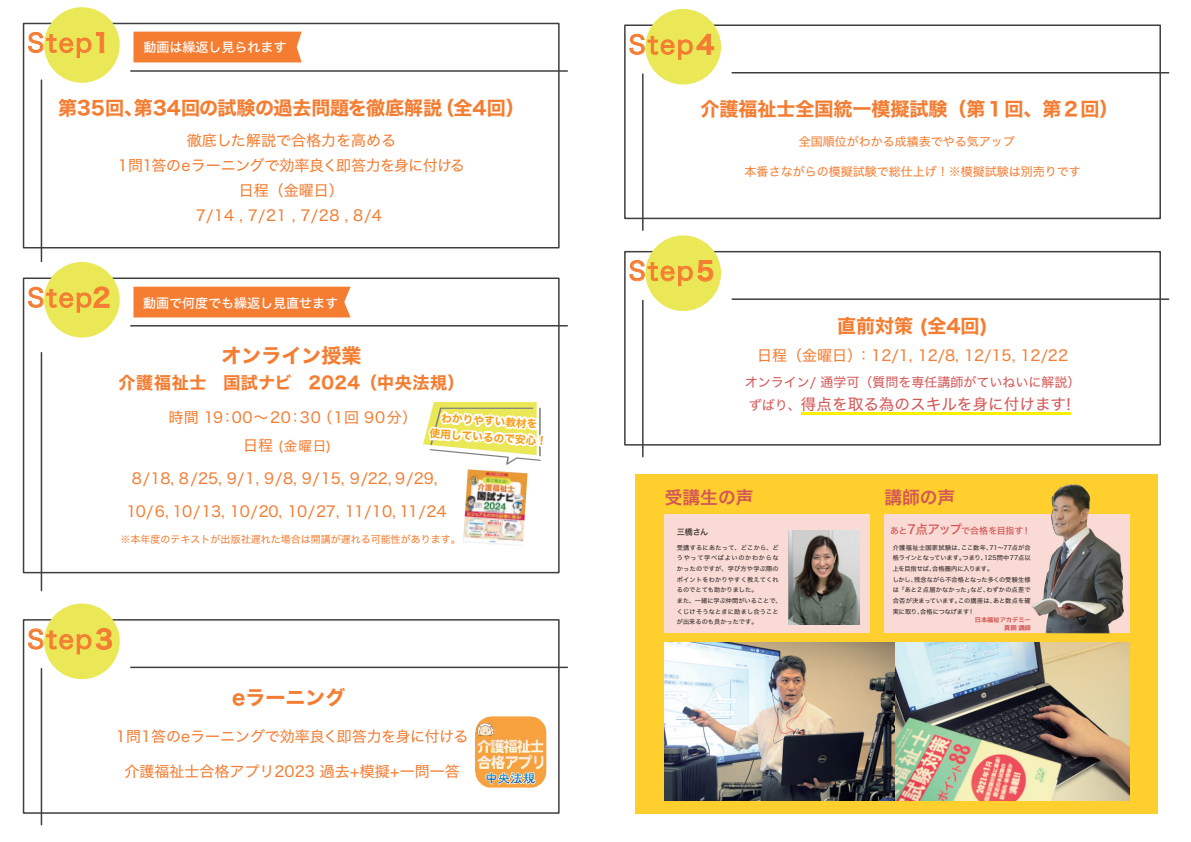
<style>
.page{position:relative;width:1191px;height:842px;background:#fff}
.page>*{position:absolute;margin:0;border:0;box-sizing:border-box;transform-origin:0 0}
.t1{font:25.2px "Hiragino Sans W4";letter-spacing:.08em;color:#f47d32}
.t2{font:20px "Hiragino Sans W7";color:#f47d32}
.t3{font:19px "Hiragino Sans W7";color:#f47d32}
.t4{font:17.7px "Hiragino Sans W6";color:#d45756}
.t5{font:17px "Hiragino Sans W7";letter-spacing:.04em;color:#f47d32}
.t6{font:15.6px "Hiragino Sans W4";color:#d45756}
.t7{font:15px/25px "Hiragino Sans W4";color:#f47d32;text-align:center}
.t8{font:15px "Hiragino Sans W4";letter-spacing:-.02em;color:#f47d32}
.t9{font:15px "Hiragino Sans W4";letter-spacing:.04em;color:#f47d32}
.t10{font:13.6px "Hiragino Sans W4";color:#f47d32}
.t11{font:13px "Hiragino Sans W4";color:#d45756}
.t12{font:13px "Hiragino Sans W5";color:#fff}
.t13{font:12px "Hiragino Sans W4";color:#f47d32}
.t14{font:10.7px/16.4px "Hiragino Sans W7";color:#f89f1c;text-align:center}
.t15{font:10px "Hiragino Sans W4";color:#f47d32}
.t16{font:9px "Hiragino Sans W5";letter-spacing:-.005em;color:#d45756}
.t17{font:8.1px "Hiragino Sans W5";color:#2e2725}
.t18{font:6.2px/10.6px "Hiragino Sans W4";color:#231f20}
.t19{font:6.2px/10.6px "Hiragino Sans W4";letter-spacing:.02em;color:#231f20}
.t20{font:6.2px/7.1px "rounded mplus 1 c bold";color:#d45756;text-align:right}
.s1{font-family:"Hiragino Sans W6"}
.s2{font-size:15px}
.s3{font-size:13px}
.s4{font-size:12.6px}
</style>
<div class="page">
<hr style="left:801px;top:412px;width:269px;height:3px;background:#faef05">
<div style="left:635px;top:474px;width:523px;height:340px;background:#ffcf2d"></div>
<div style="left:664px;top:514px;width:206px;height:118px;background:#f9dad4"></div>
<div style="left:884px;top:514px;width:245px;height:118px;background:#f9dad4"></div>
<img style="left:1027px;top:484px;width:97px;height:150px">
<img style="left:788px;top:530px;width:71px;height:94px">
<img style="left:664px;top:643px;width:465px;height:157px">
<div style="left:133px;top:32px;width:169px;height:30px;background:#f47d32"></div>
<svg style="left:423px;top:326px;width:124px;height:154px"></svg>
<div style="left:23px;top:23px;width:536px;height:225px;border:2px solid #3e3e3f"></div>
<hr style="left:131px;top:70px;width:436px;height:2px;background:#3e3e3f">
<hr style="left:41px;top:80px;width:1px;height:181px;background:#3e3e3f">
<div style="left:44px;top:7px;width:76px;height:76px;background:#ebe857;border-radius:50%"></div>
<div style="left:133px;top:287px;width:217px;height:30px;background:#f47d32"></div>
<svg style="left:28px;top:31px;width:77px;height:28px"></svg>
<div style="left:23px;top:277px;width:536px;height:296px;border:2px solid #3e3e3f"></div>
<hr style="left:131px;top:325px;width:436px;height:1px;background:#3e3e3f">
<hr style="left:41px;top:353px;width:1px;height:238px;background:#3e3e3f">
<div style="left:44px;top:262px;width:76px;height:76px;background:#ebe857;border-radius:50%"></div>
<svg style="left:28px;top:286px;width:82px;height:27px"></svg>
<div style="left:23px;top:619px;width:536px;height:195px;border:2px solid #3e3e3f"></div>
<hr style="left:131px;top:667px;width:436px;height:1px;background:#3e3e3f">
<hr style="left:41px;top:669px;width:1px;height:156px;background:#3e3e3f">
<div style="left:44px;top:603px;width:76px;height:76px;background:#ebe857;border-radius:50%"></div>
<svg style="left:28px;top:627px;width:85px;height:28px"></svg>
<div style="left:624px;top:24px;width:537px;height:195px;border:2px solid #3e3e3f"></div>
<hr style="left:732px;top:72px;width:436px;height:1px;background:#3e3e3f">
<hr style="left:642px;top:74px;width:1px;height:156px;background:#3e3e3f">
<div style="left:645px;top:9px;width:76px;height:76px;background:#ebe857;border-radius:50%"></div>
<svg style="left:629px;top:33px;width:86px;height:27px"></svg>
<div style="left:624px;top:251px;width:537px;height:195px;border:2px solid #3e3e3f"></div>
<hr style="left:732px;top:298px;width:436px;height:2px;background:#3e3e3f">
<hr style="left:642px;top:300px;width:1px;height:157px;background:#3e3e3f">
<div style="left:645px;top:235px;width:76px;height:76px;background:#ebe857;border-radius:50%"></div>
<svg style="left:629px;top:259px;width:85px;height:31px"></svg>
<img style="left:463px;top:469px;width:64px;height:77px">
<img style="left:374px;top:665px;width:194px;height:149px">
<h1 class="t1" style="left:27px;top:20px;width:85px">Step<span class="s1">1</span></h1>
<p class="t12" style="left:143px;top:36px;width:144px">動画は繰返し見られます</p>
<p class="t3" style="left:58px;top:93px;width:468px">第35回、第34回の試験の過去問題を徹底解説（全4回）</p>
<p class="t7" style="left:118px;top:127px;width:348px">徹底した解説で合格力を高める<br>1問1答のeラーニングで効率良く即答力を身に付ける日程（金曜日）<br>7/14 , 7/21 , 7/28 , 8/4</p>
<h1 class="t1" style="left:27px;top:275px;width:85px">Step<span class="s1">2</span></h1>
<p class="t12" style="left:143px;top:291px;width:196px">動画で何度でも繰返し見直せます</p>
<h2 class="t2" style="left:221px;top:340px;width:141px">オンライン授業</h2>
<p class="t5" style="left:118px;top:369px;width:347px">介護福祉士　国試ナビ　2024（中央法規）</p>
<p class="t9" style="left:168px;top:403px;width:250px">時間 19：00～20：30（1回 90分）</p>
<p class="t14" style="left:431px;top:409px;width:119px;rotate:4deg">わかりやすい教材を<br>使用しているので安心！</p>
<p class="t10" style="left:243px;top:433px;width:90px"><span class="s2">日程</span> (金曜日)</p>
<p class="t7" style="left:132px;top:464px;width:307px">8/18, 8/25, 9/1, 9/8, 9/15, 9/22, 9/29,</p>
<p class="t8" style="left:127px;top:497px;width:322px">10/6, 10/13, 10/20, 10/27, 11/10, 11/24</p>
<p class="t15" style="left:120px;top:530px;width:342px">※本年度のテキストが出版社遅れた場合は開講が遅れる可能性があります。</p>
<h1 class="t1" style="left:27px;top:617px;width:87px">Step<span class="s1">3</span></h1>
<h2 class="t2" style="left:232px;top:681px;width:115px">eラーニング</h2>
<p class="t7" style="left:116px;top:723px;width:354px">1問1答のeラーニングで効率良く即答力を身に付ける</p>
<p class="t7" style="left:124px;top:758px;width:337px">介護福祉士合格アプリ2023 過去+模擬+一問一答</p>
<h1 class="t1" style="left:628px;top:22px;width:87px">Step<span class="s1">4</span></h1>
<p class="t3" style="left:700px;top:94px;width:419px">介護福祉士全国統一模擬試験（第１回、第２回）</p>
<p class="t13" style="left:798px;top:130px;width:229px">全国順位がわかる成績表でやる気アップ　</p>
<p class="t13" style="left:744px;top:160px;width:337px">本番さながらの模擬試験で総仕上げ！※模擬試験は別売りです</p>
<h1 class="t1" style="left:628px;top:248px;width:87px">Step<span class="s1">5</span></h1>
<p class="t3" style="left:837px;top:311px;width:152px">直前対策 (全4回)</p>
<p class="t7" style="left:757px;top:342px;width:312px">日程（金曜日）：12/1, 12/8, 12/15, 12/22</p>
<p class="t11" style="left:745px;top:370px;width:337px">オンライン/ 通学可（質問を専任講師がていねいに解説）</p>
<p class="t6" style="left:749px;top:390px;width:329px"><span class="s3">ずばり、</span>得点を取る為のスキルを身に付けます！</p>
<p class="t4" style="left:665px;top:482px;width:90px">受講生の声</p>
<p class="t4" style="left:884px;top:482px;width:72px">講師の声</p>
<p class="t16" style="left:890px;top:523px;width:142px">あと<span class="s4">７点アップ</span>で合格を目指す！</p>
<p class="t18" style="left:892px;top:542px;width:140px">介護福祉士国家試験は、ここ数年、71～77点が合格ラインとなっています。つまり、125問中77点以上を目指せば、合格圏内に入ります。<br>しかし、残念ながら不合格となった多くの受験生様は 「あと２点届かなかった」など、わずかの点差で合否が決まっています。この講座は、あと数点を確実に取り、合格につなげます！</p>
<p class="t20" style="left:975px;top:617px;width:57px">日本福祉アカデミー真銅 講師</p>
<p class="t17" style="left:677px;top:525px;width:33px">三橋さん</p>
<p class="t19" style="left:677px;top:542px;width:106px">受講するにあたって、どこから、どうやって学べばよいのかわからなかったのですが、学び方や学ぶ際のポイントをわかりやすく教えてくれるのでとても助かりました。<br>また、一緒に学ぶ仲間がいることで、くじけそうなときに励まし合うことが出来るのも良かったです。</p>
</div>
